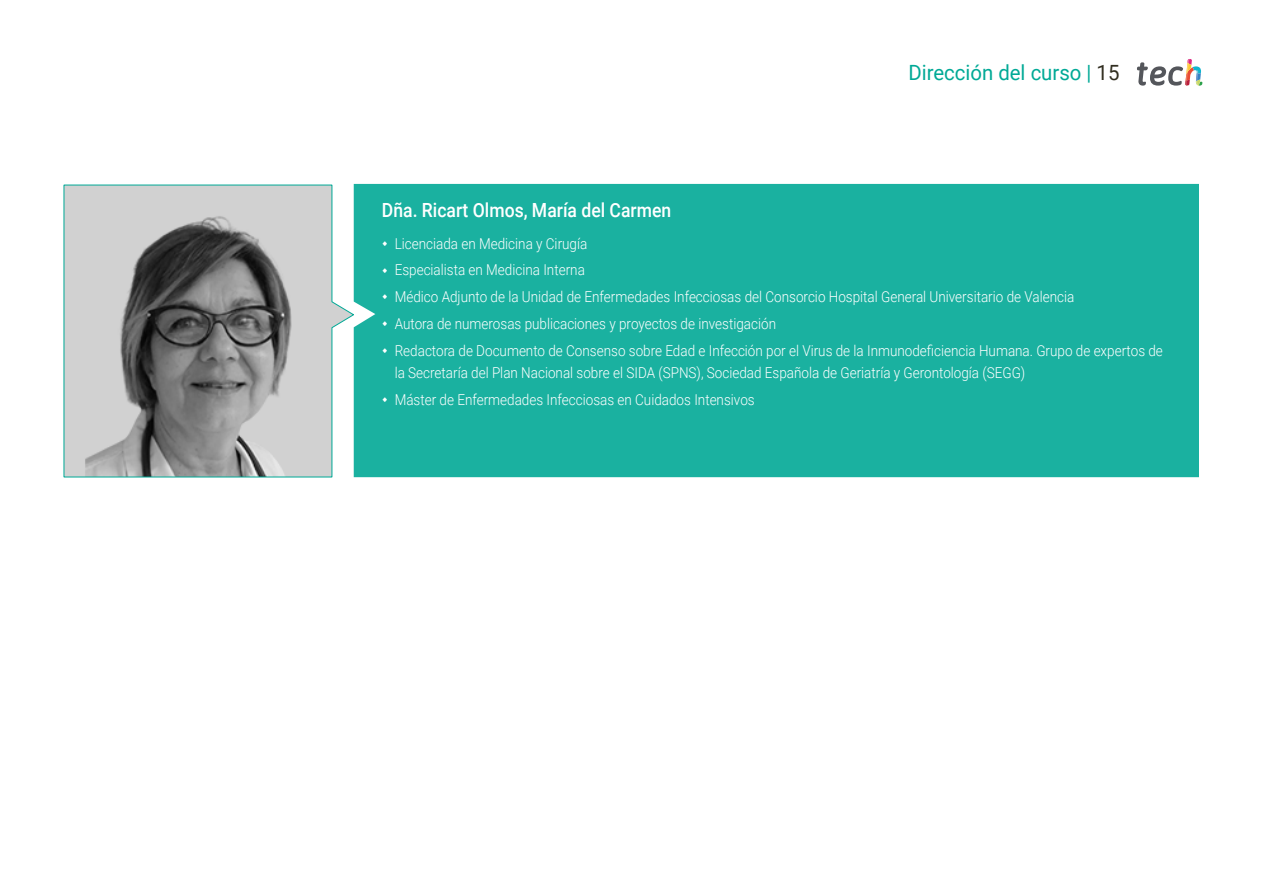
<style>
.page{position:relative;width:1263px;height:893px;background:#fff}
.page>*{position:absolute;margin:0;border:0;box-sizing:border-box;transform-origin:0 0}
.t1{font:21px "Roboto";color:#00a996}
.t2{font:500 19.5px "Roboto";color:#fff;scale:.9 1}
.t3{font:300 15px/26.7px "Roboto";color:#fff;scale:.9 1}
.s1{color:#312e20}
</style>
<div class="page">
<svg style="left:1137px;top:59px;width:65px;height:27px"></svg>
<div style="left:354px;top:184px;width:845px;height:293px;background:#1ab1a0"></div>
<svg style="left:64px;top:185px;width:290px;height:292px;background:#a6a8a7"></svg>
<svg style="left:383px;top:241px;width:4px;height:5px"></svg>
<svg style="left:383px;top:268px;width:4px;height:5px"></svg>
<svg style="left:383px;top:295px;width:4px;height:5px"></svg>
<svg style="left:383px;top:321px;width:4px;height:5px"></svg>
<svg style="left:383px;top:348px;width:4px;height:5px"></svg>
<svg style="left:383px;top:397px;width:4px;height:5px"></svg>
<h1 class="t1" style="left:908px;top:57px;width:213px">Dirección del curso | <span class="s1">15</span></h1>
<h2 class="t2" style="left:382px;top:196px;width:323px">Dña. Ricart Olmos, María del Carmen</h2>
<p class="t3" style="left:395px;top:229px;width:855px">Licenciada en Medicina y Cirugía<br>Especialista en Medicina Interna<br>Médico Adjunto de la Unidad de Enfermedades Infecciosas del Consorcio Hospital General Universitario de Valencia<br>Autora de numerosas publicaciones y proyectos de investigación<br>Redactora de Documento de Consenso sobre Edad e Infección por el Virus de la Inmunodeficiencia Humana. Grupo de expertos de</p>
<p class="t3" style="left:395px;top:359px;width:702px">la Secretaría del Plan Nacional sobre el SIDA (SPNS), Sociedad Española de Geriatría y Gerontología (SEGG)<br>Máster de Enfermedades Infecciosas en Cuidados Intensivos</p>
</div>
